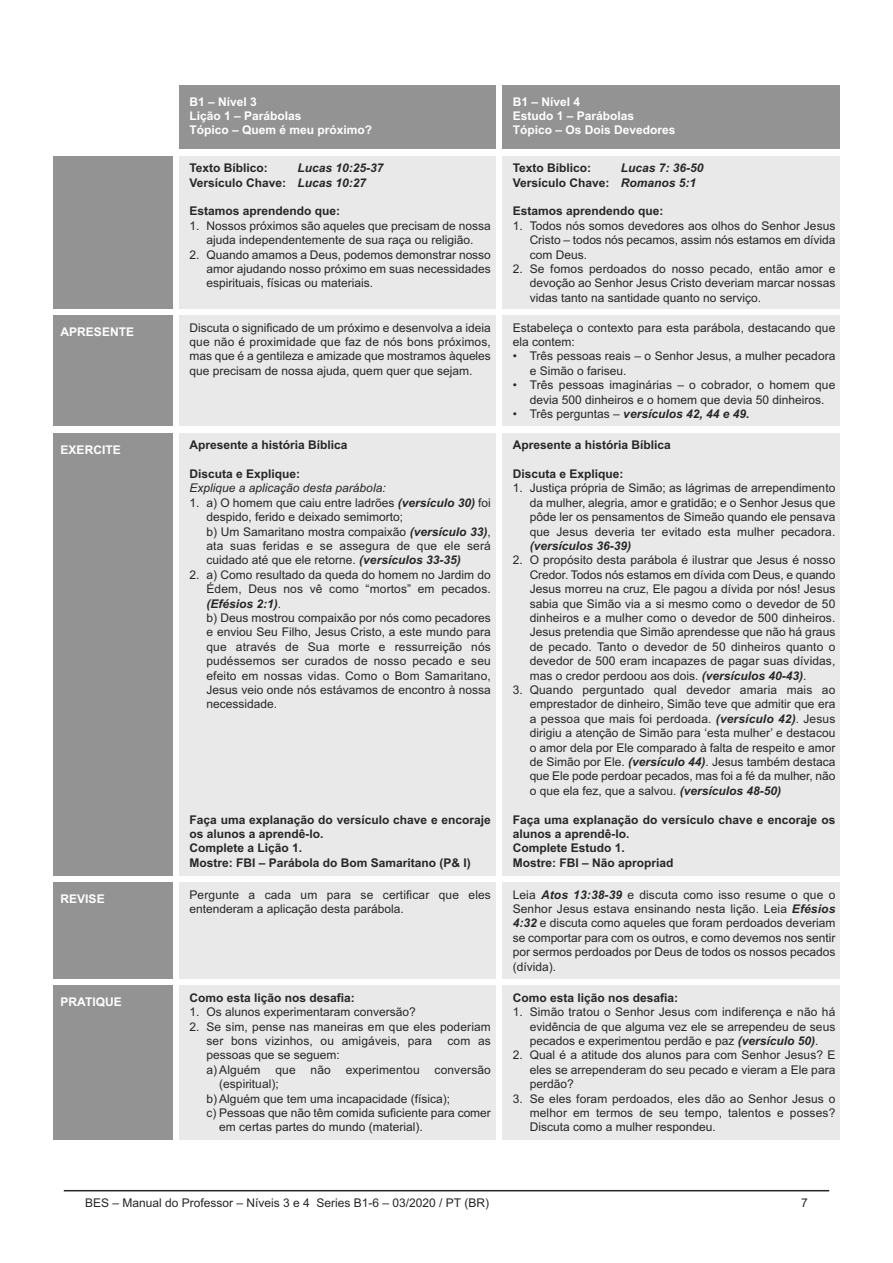
<style>
.page{position:relative;width:893px;height:1263px;background:#fff}
.page>*{position:absolute;margin:0;border:0;box-sizing:border-box;transform-origin:0 0}
.t1{font:12px/14.4px "Arial";color:#272627;text-align:justify}
.t2{font:700 12px/14.4px "Arial";color:#272627}
.t3{font:700 12px/14.4px "Arial";color:#fff}
.t4{font:italic 700 12px/14.4px "Arial";color:#272627}
.t5{font:italic 12px "Arial";color:#272627}
.s1{font-style:normal}
.s2{font-weight:400;font-style:normal}
.s3{font-weight:700;font-style:italic}
</style>
<div class="page">
<hr style="left:64px;top:1190px;width:765px;height:1px;background:#272627">
<div style="left:179px;top:85px;width:316px;height:64px;background:#939393"></div>
<div style="left:502px;top:85px;width:338px;height:64px;background:#939393"></div>
<div style="left:53px;top:156px;width:119px;height:152px;background:#939393"></div>
<div style="left:179px;top:156px;width:316px;height:152px;background:#e9e9e9"></div>
<div style="left:502px;top:156px;width:338px;height:152px;background:#e9e9e9"></div>
<div style="left:53px;top:315px;width:119px;height:111px;background:#939393"></div>
<div style="left:179px;top:315px;width:316px;height:111px;background:#e9e9e9"></div>
<div style="left:502px;top:315px;width:338px;height:111px;background:#e9e9e9"></div>
<div style="left:53px;top:433px;width:119px;height:442px;background:#939393"></div>
<div style="left:179px;top:433px;width:316px;height:442px;background:#e9e9e9"></div>
<div style="left:502px;top:433px;width:338px;height:442px;background:#e9e9e9"></div>
<div style="left:53px;top:882px;width:119px;height:96px;background:#939393"></div>
<div style="left:179px;top:882px;width:316px;height:96px;background:#e9e9e9"></div>
<div style="left:502px;top:882px;width:338px;height:96px;background:#e9e9e9"></div>
<div style="left:53px;top:985px;width:119px;height:154px;background:#939393"></div>
<div style="left:179px;top:985px;width:316px;height:154px;background:#e9e9e9"></div>
<div style="left:502px;top:985px;width:338px;height:154px;background:#e9e9e9"></div>
<p class="t3" style="left:190px;top:94px;width:184px">B1 – Nível 3<br>Lição 1 – Parábolas<br>Tópico – Quem é meu próximo?</p>
<p class="t3" style="left:513px;top:94px;width:164px">B1 – Nível 4<br>Estudo 1 – Parábolas<br>Tópico – Os Dois Devedores</p>
<p class="t2" style="left:190px;top:161px;width:80px">Texto Bíblico:</p>
<p class="t2" style="left:513px;top:161px;width:80px">Texto Bíblico:</p>
<p class="t4" style="left:190px;top:161px;width:196px;text-indent:108px">Lucas 10:25-37<br><span class="s1">Versículo Chave:</span> Lucas 10:27</p>
<p class="t2" style="left:190px;top:204px;width:152px">Estamos aprendendo que:</p>
<p class="t1" style="left:190px;top:218px;width:303px;text-align:center">1. Nossos próximos são aqueles que precisam de nossa ajuda independentemente de sua raça ou religião.</p>
<p class="t1" style="left:207px;top:247px;width:286px;text-indent:-17px">2. Quando amamos a Deus, podemos demonstrar nosso amor ajudando nosso próximo em suas necessidades espirituais, físicas ou materiais.</p>
<p class="t4" style="left:513px;top:161px;width:192px;text-indent:108px">Lucas 7: 36-50<br><span class="s1">Versículo Chave:</span> Romanos 5:1</p>
<p class="t2" style="left:513px;top:204px;width:152px">Estamos aprendendo que:</p>
<p class="t1" style="left:530px;top:218px;width:307px;text-indent:-17px">1. Todos nós somos devedores aos olhos do Senhor Jesus Cristo – todos nós pecamos, assim nós estamos em dívida com Deus.</p>
<p class="t1" style="left:530px;top:262px;width:307px;text-indent:-17px">2. Se fomos perdoados do nosso pecado, então amor e devoção ao Senhor Jesus Cristo deveriam marcar nossas vidas tanto na santidade quanto no serviço.</p>
<p class="t3" style="left:61px;top:325px;width:75px">APRESENTE</p>
<p class="t1" style="left:190px;top:320px;width:303px">Discuta o significado de um próximo e desenvolva a ideia que não é proximidade que faz de nós bons próximos, mas que é a gentileza e amizade que mostramos àqueles que precisam de nossa ajuda, quem quer que sejam.</p>
<p class="t1" style="left:513px;top:320px;width:324px">Estabeleça o contexto para esta parábola, destacando que ela contem:</p>
<p class="t1" style="left:530px;top:349px;width:307px;text-indent:-17px">• Três pessoas reais – o Senhor Jesus, a mulher pecadora e Simão o fariseu.</p>
<p class="t1" style="left:513px;top:378px;width:324px;text-align:center">• Três pessoas imaginárias – o cobrador, o homem que devia 500 dinheiros e o homem que devia 50 dinheiros.</p>
<p class="t4" style="left:513px;top:407px;width:238px"><span class="s2">• Três perguntas –</span> versículos 42, 44 e 49.</p>
<p class="t3" style="left:61px;top:442px;width:62px">EXERCITE</p>
<p class="t2" style="left:190px;top:438px;width:160px">Apresente a história Bíblica</p>
<p class="t2" style="left:190px;top:467px;width:112px">Discuta e Explique:</p>
<p class="t5" style="left:190px;top:481px;width:198px">Explique a aplicação desta parábola:</p>
<p class="t1" style="left:207px;top:495px;width:286px;text-align:left;text-indent:-17px">1. a) O homem que caiu entre ladrões <span class="s3">(versículo 30)</span> foi despido, ferido e deixado semimorto;<br>b) Um Samaritano mostra compaixão <span class="s3">(versículo 33)</span>, ata suas feridas e se assegura de que ele será cuidado até que ele retorne. <span class="s3">(versículos 33-35)</span></p>
<p class="t1" style="left:207px;top:567px;width:286px;text-align:left;text-indent:-17px">2. a) Como resultado da queda do homem no Jardim do Édem, Deus nos vê como “mortos” em pecados. <span class="s3">(Efésios 2:1)</span>.<br>b) Deus mostrou compaixão por nós como pecadores e enviou Seu Filho, Jesus Cristo, a este mundo para que através de Sua morte e ressurreição nós pudéssemos ser curados de nosso pecado e seu efeito em nossas vidas. Como o Bom Samaritano, Jesus veio onde nós estávamos de encontro à nossa necessidade.</p>
<p class="t2" style="left:190px;top:812px;width:303px">Faça uma explanação do versículo chave e encoraje os alunos a aprendê-lo.<br>Complete a Lição 1.<br>Mostre: FBI – Parábola do Bom Samaritano (P&amp; I)</p>
<p class="t2" style="left:513px;top:438px;width:160px">Apresente a história Bíblica</p>
<p class="t2" style="left:513px;top:467px;width:112px">Discuta e Explique:</p>
<p class="t1" style="left:530px;top:481px;width:307px;text-indent:-17px">1. Justiça própria de Simão; as lágrimas de arrependimento da mulher, alegria, amor e gratidão; e o Senhor Jesus que pôde ler os pensamentos de Simeão quando ele pensava que Jesus deveria ter evitado esta mulher pecadora.</p>
<p class="t4" style="left:530px;top:539px;width:103px">(versículos 36-39)</p>
<p class="t1" style="left:530px;top:553px;width:307px;text-indent:-17px">2. O propósito desta parábola é ilustrar que Jesus é nosso Credor. Todos nós estamos em dívida com Deus, e quando Jesus morreu na cruz, Ele pagou a dívida por nós! Jesus sabia que Simão via a si mesmo como o devedor de 50 dinheiros e a mulher como o devedor de 500 dinheiros.<br>Jesus pretendia que Simão aprendesse que não há graus de pecado. Tanto o devedor de 50 dinheiros quanto o devedor de 500 eram incapazes de pagar suas dívidas, mas o credor perdoou aos dois. <span class="s3">(versículos 40-43)</span>.</p>
<p class="t1" style="left:530px;top:683px;width:307px;text-indent:-17px">3. Quando perguntado qual devedor amaria mais ao emprestador de dinheiro, Simão teve que admitir que era a pessoa que mais foi perdoada. <span class="s3">(versículo 42)</span>. Jesus dirigiu a atenção de Simão para ‘esta mulher’ e destacou o amor dela por Ele comparado à falta de respeito e amor de Simão por Ele. <span class="s3">(versículo 44)</span>. Jesus também destaca que Ele pode perdoar pecados, mas foi a fé da mulher, não o que ela fez, que a salvou. <span class="s3">(versículos 48-50)</span></p>
<p class="t2" style="left:513px;top:812px;width:324px">Faça uma explanação do versículo chave e encoraje os alunos a aprendê-lo.<br>Complete Estudo 1.<br>Mostre: FBI – Não apropriad</p>
<p class="t3" style="left:61px;top:892px;width:46px">REVISE</p>
<p class="t1" style="left:190px;top:887px;width:303px">Pergunte a cada um para se certificar que eles entenderam a aplicação desta parábola.</p>
<p class="t1" style="left:513px;top:887px;width:324px">Leia <span class="s3">Atos 13:38-39</span> e discuta como isso resume o que o Senhor Jesus estava ensinando nesta lição. Leia <span class="s3">Efésios 4:32</span> e discuta como aqueles que foram perdoados deveriam se comportar para com os outros, e como devemos nos sentir por sermos perdoados por Deus de todos os nossos pecados (dívida).</p>
<p class="t3" style="left:61px;top:995px;width:63px">PRATIQUE</p>
<p class="t2" style="left:190px;top:990px;width:167px">Como esta lição nos desafia:</p>
<p class="t1" style="left:190px;top:1005px;width:228px">1. Os alunos experimentaram conversão?</p>
<p class="t1" style="left:207px;top:1019px;width:286px;text-indent:-17px">2. Se sim, pense nas maneiras em que eles poderiam ser bons vizinhos, ou amigáveis, para</p>
<p class="t2" style="left:513px;top:990px;width:167px">Como esta lição nos desafia:</p>
<p class="t1" style="left:530px;top:1005px;width:307px;text-indent:-17px">1. Simão tratou o Senhor Jesus com indiferença e não há evidência de que alguma vez ele se arrependeu de seus pecados e experimentou perdão e paz <span class="s3">(versículo 50)</span>.</p>
<p class="t1" style="left:530px;top:1048px;width:307px;text-indent:-17px">2. Qual é a atitude dos alunos para com Senhor Jesus? E eles se arrependeram do seu pecado e vieram a Ele para perdão?</p>
<p class="t1" style="left:530px;top:1091px;width:307px;text-indent:-17px">3. Se eles foram perdoados, eles dão ao Senhor Jesus o melhor em termos de seu tempo, talentos e posses?<br>Discuta como a mulher respondeu.</p>
<p class="t1" style="left:447px;top:1034px;width:45px">com as</p>
<p class="t1" style="left:207px;top:1048px;width:135px">pessoas que se seguem:</p>
<p class="t1" style="left:207px;top:1062px;width:286px">a) Alguém que não experimentou conversão</p>
<p class="t1" style="left:219px;top:1077px;width:61px">(espiritual);</p>
<p class="t1" style="left:207px;top:1091px;width:245px">b) Alguém que tem uma incapacidade (física);</p>
<p class="t1" style="left:207px;top:1106px;width:286px">c) Pessoas que não têm comida suficiente para comer</p>
<p class="t1" style="left:219px;top:1120px;width:205px">em certas partes do mundo (material).</p>
<p class="t1" style="left:85px;top:1195px;width:405px">BES – Manual do Professor – Níveis 3 e 4 Series B1-6 – 03/2020 / PT (BR)</p>
<p class="t1" style="left:801px;top:1195px;width:8px">7</p>
</div>
